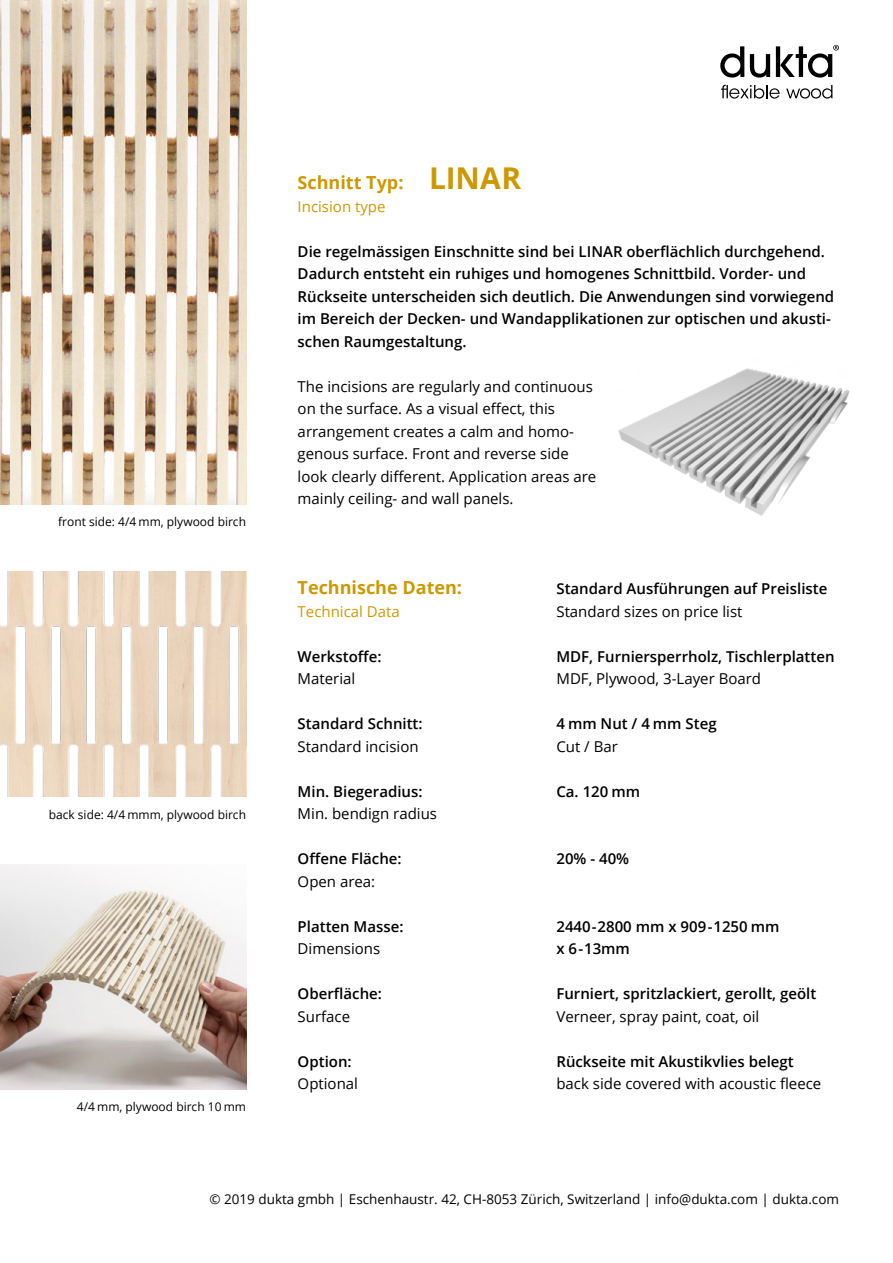
<style>
.page{position:relative;width:893px;height:1263px;background:#fff}
.page>*{position:absolute;margin:0;border:0;box-sizing:border-box;transform-origin:0 0}
.t1{font:700 30px "Open Sans";letter-spacing:.005em;color:#cc9903}
.t2{font:700 18px "Open Sans";color:#cc9903}
.t3{font:600 15px/22.5px "Open Sans";color:#000}
.t4{font:15px/22.5px "Open Sans";color:#000}
.t5{font:15px "Open Sans";color:#cc9903}
.t6{font:13.5px "Open Sans";color:#000}
.t7{font:12px "Open Sans";color:#000}
</style>
<div class="page">
<svg style="left:720px;top:46px;width:24px;height:32px"></svg>
<svg style="left:750px;top:54px;width:20px;height:24px"></svg>
<svg style="left:721px;top:85px;width:59px;height:14px"></svg>
<svg style="left:786px;top:85px;width:46px;height:14px"></svg>
<svg style="left:776px;top:45px;width:63px;height:33px"></svg>
<img style="left:0;top:0;width:246px;height:504px">
<img style="left:0;top:572px;width:246px;height:224px">
<img style="left:0;top:864px;width:246px;height:225px">
<img style="left:618px;top:368px;width:232px;height:148px">
<p class="t2" style="left:298px;top:170px;width:107px">Schnitt Typ:</p>
<p class="t5" style="left:298px;top:196px;width:89px">Incision type</p>
<h1 class="t1" style="left:429px;top:157px;width:94px">LINAR</h1>
<p class="t7" style="left:58px;top:514px;width:189px">front side: 4/4 mm, plywood birch</p>
<p class="t7" style="left:49px;top:806px;width:199px">back side: 4/4 mmm, plywood birch</p>
<p class="t7" style="left:77px;top:1099px;width:171px">4/4 mm, plywood birch 10 mm</p>
<p class="t3" style="left:298px;top:239px;width:538px">Die regelmässigen Einschnitte sind bei LINAR oberflächlich durchgehend.<br>Dadurch entsteht ein ruhiges und homogenes Schnittbild. Vorder- und Rückseite unterscheiden sich deutlich. Die Anwendungen sind vorwiegend im Bereich der Decken- und Wandapplikationen zur optischen und akusti&shy;schen Raumgestaltung.</p>
<p class="t4" style="left:298px;top:374px;width:300px">The incisions are regularly and continuous on the surface. As a visual effect, this arrangement creates a calm and homo&shy;genous surface. Front and reverse side look clearly different. Application areas are mainly ceiling- and wall panels.</p>
<p class="t2" style="left:298px;top:575px;width:166px">Technische Daten:</p>
<p class="t5" style="left:298px;top:601px;width:104px">Technical Data</p>
<p class="t3" style="left:298px;top:644px;width:85px">Werkstoffe:</p>
<p class="t4" style="left:298px;top:667px;width:59px">Material</p>
<p class="t3" style="left:298px;top:712px;width:126px">Standard Schnitt:</p>
<p class="t4" style="left:298px;top:734px;width:122px">Standard incision</p>
<p class="t3" style="left:298px;top:779px;width:126px">Min. Biegeradius:</p>
<p class="t4" style="left:298px;top:802px;width:141px">Min. bendign radius</p>
<p class="t3" style="left:298px;top:847px;width:105px">Offene Fläche:</p>
<p class="t4" style="left:298px;top:869px;width:79px">Open area:</p>
<p class="t3" style="left:298px;top:914px;width:107px">Platten Masse:</p>
<p class="t4" style="left:298px;top:937px;width:84px">Dimensions</p>
<p class="t3" style="left:298px;top:982px;width:86px">Oberfläche:</p>
<p class="t4" style="left:298px;top:1004px;width:54px">Surface</p>
<p class="t3" style="left:298px;top:1049px;width:56px">Option:</p>
<p class="t4" style="left:298px;top:1072px;width:62px">Optional</p>
<p class="t3" style="left:556px;top:577px;width:272px">Standard Ausführungen auf Preisliste</p>
<p class="t4" style="left:556px;top:599px;width:188px">Standard sizes on price list</p>
<p class="t3" style="left:556px;top:644px;width:280px">MDF, Furniersperrholz, Tischlerplatten</p>
<p class="t4" style="left:556px;top:667px;width:206px">MDF, Plywood, 3-Layer Board</p>
<p class="t3" style="left:556px;top:712px;width:162px">4 mm Nut / 4 mm Steg</p>
<p class="t4" style="left:556px;top:734px;width:63px">Cut / Bar</p>
<p class="t3" style="left:556px;top:779px;width:85px">Ca. 120 mm</p>
<p class="t3" style="left:556px;top:847px;width:74px">20% - 40%</p>
<p class="t3" style="left:556px;top:914px;width:224px">2440-2800 mm x 909-1250 mm x 6-13mm</p>
<p class="t3" style="left:556px;top:982px;width:261px">Furniert, spritzlackiert, gerollt, geölt</p>
<p class="t4" style="left:556px;top:1004px;width:204px">Verneer, spray paint, coat, oil</p>
<p class="t3" style="left:556px;top:1049px;width:239px">Rückseite mit Akustikvlies belegt</p>
<p class="t4" style="left:556px;top:1072px;width:266px">back side covered with acoustic fleece</p>
<p class="t6" style="left:209px;top:1189px;width:631px">© 2019 dukta gmbh | Eschenhaustr. 42, CH-8053 Zürich, Switzerland | info@dukta.com | dukta.com</p>
</div>
